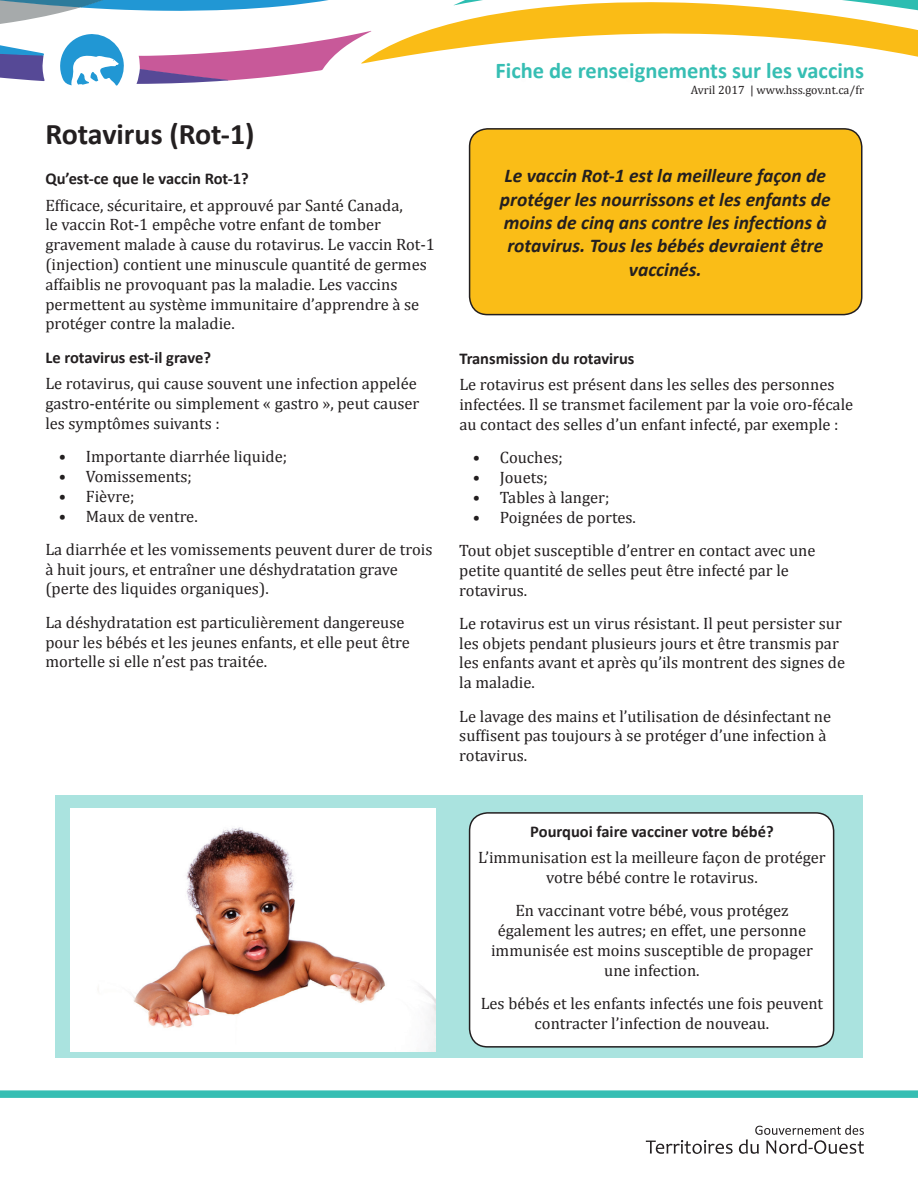
<style>
.page{position:relative;width:918px;height:1188px;background:#fff}
.page>*{position:absolute;margin:0;border:0;box-sizing:border-box;transform-origin:0 0}
.t1{font:700 30px "Calibri";color:#231f20}
.t2{font:700 22.5px "Calibri";color:#36beb3}
.t3{font:italic 700 19.5px/23.4px "Calibri";color:#231f20;text-align:center}
.t4{font:16.5px/19.8px "Cambria";color:#231f20}
.t5{font:700 16.5px "Calibri";color:#231f20}
.t6{font:12px "Cambria";color:#231f20}
</style>
<div class="page">
<svg style="left:0;top:0;width:918px;height:86px"></svg>
<div style="left:0;top:1090px;width:918px;height:8px;background:#36beb3"></div>
<svg style="left:646px;top:1140px;width:87px;height:14px"></svg>
<svg style="left:739px;top:1125px;width:125px;height:29px"></svg>
<div style="left:56px;top:796px;width:807px;height:262px;background:#aae3df"></div>
<img style="left:70px;top:808px;width:366px;height:243px">
<div style="left:470px;top:813px;width:364px;height:234px;background:#fff;border-radius:18px"></div>
<div style="left:469px;top:812px;width:365px;height:236px;border:2px solid #231f20;border-radius:18px"></div>
<div style="left:470px;top:129px;width:392px;height:186px;background:#fabd17;border-radius:18px"></div>
<div style="left:469px;top:128px;width:393px;height:187px;border:2px solid #231f20;border-radius:18px"></div>
<h1 class="t1" style="left:45px;top:115px;width:211px">Rotavirus (Rot-1)</h1>
<p class="t5" style="left:45px;top:168px;width:205px">Qu’est-ce que le vaccin Rot-1?</p>
<p class="t4" style="left:45px;top:195px;width:391px">Efficace, sécuritaire, et approuvé par Santé Canada,<br>le vaccin Rot-1 empêche votre enfant de tomber gravement malade à cause du rotavirus. Le vaccin Rot-1 (injection) contient une minuscule quantité de germes affaiblis ne provoquant pas la maladie. Les vaccins permettent au système immunitaire d’apprendre à se protéger contre la maladie.</p>
<p class="t5" style="left:45px;top:347px;width:167px">Le rotavirus est-il grave?</p>
<p class="t4" style="left:45px;top:374px;width:376px">Le rotavirus, qui cause souvent une infection appelée gastro-entérite ou simplement « gastro », peut causer les symptômes suivants :</p>
<p class="t4" style="left:59px;top:447px;width:230px">• Importante diarrhée liquide;</p>
<p class="t4" style="left:59px;top:466px;width:135px">• Vomissements;</p>
<p class="t4" style="left:59px;top:486px;width:77px">• Fièvre;</p>
<p class="t4" style="left:45px;top:499px;width:389px;line-height:33.3px;text-indent:14px">• Maux de ventre.<br>La diarrhée et les vomissements peuvent durer de trois</p>
<p class="t4" style="left:45px;top:559px;width:354px">à huit jours, et entraîner une déshydratation grave (perte des liquides organiques).</p>
<p class="t4" style="left:45px;top:612px;width:366px">La déshydratation est particulièrement dangereuse pour les bébés et les jeunes enfants, et elle peut être mortelle si elle n’est pas traitée.</p>
<h2 class="t2" style="left:495px;top:56px;width:370px">Fiche de renseignements sur les vaccins</h2>
<p class="t6" style="left:691px;top:83px;width:175px">Avril 2017 | www.hss.gov.nt.ca/fr</p>
<p class="t3" style="left:500px;top:164px;width:332px">Le vaccin Rot-1 est la meilleure façon de protéger les nourrissons et les enfants de moins de cinq ans contre les infections à rotavirus. Tous les bébés devraient être vaccinés.</p>
<p class="t5" style="left:459px;top:348px;width:177px">Transmission du rotavirus</p>
<p class="t4" style="left:459px;top:375px;width:395px">Le rotavirus est présent dans les selles des personnes infectées. Il se transmet facilement par la voie oro-fécale au contact des selles d’un enfant infecté, par exemple :</p>
<p class="t4" style="left:473px;top:448px;width:92px">• Couches;</p>
<p class="t4" style="left:473px;top:467px;width:77px">• Jouets;</p>
<p class="t4" style="left:473px;top:487px;width:138px">• Tables à langer;</p>
<p class="t4" style="left:459px;top:500px;width:358px;line-height:33.3px;text-indent:14px">• Poignées de portes.<br>Tout objet susceptible d’entrer en contact avec une</p>
<p class="t4" style="left:459px;top:560px;width:331px">petite quantité de selles peut être infecté par le rotavirus.</p>
<p class="t4" style="left:459px;top:613px;width:387px">Le rotavirus est un virus résistant. Il peut persister sur les objets pendant plusieurs jours et être transmis par les enfants avant et après qu’ils montrent des signes de la maladie.</p>
<p class="t4" style="left:459px;top:706px;width:373px">Le lavage des mains et l’utilisation de désinfectant ne suffisent pas toujours à se protéger d’une infection à rotavirus.</p>
<p class="t5" style="left:530px;top:821px;width:245px">Pourquoi faire vacciner votre bébé?</p>
<p class="t4" style="left:478px;top:848px;width:349px;text-align:center">L’immunisation est la meilleure façon de protéger votre bébé contre le rotavirus.</p>
<p class="t4" style="left:491px;top:901px;width:323px;text-align:center">En vaccinant votre bébé, vous protégez également les autres; en effet, une personne immunisée est moins susceptible de propager une infection.</p>
<p class="t4" style="left:481px;top:993px;width:344px;text-align:center">Les bébés et les enfants infectés une fois peuvent contracter l’infection de nouveau.</p>
</div>
